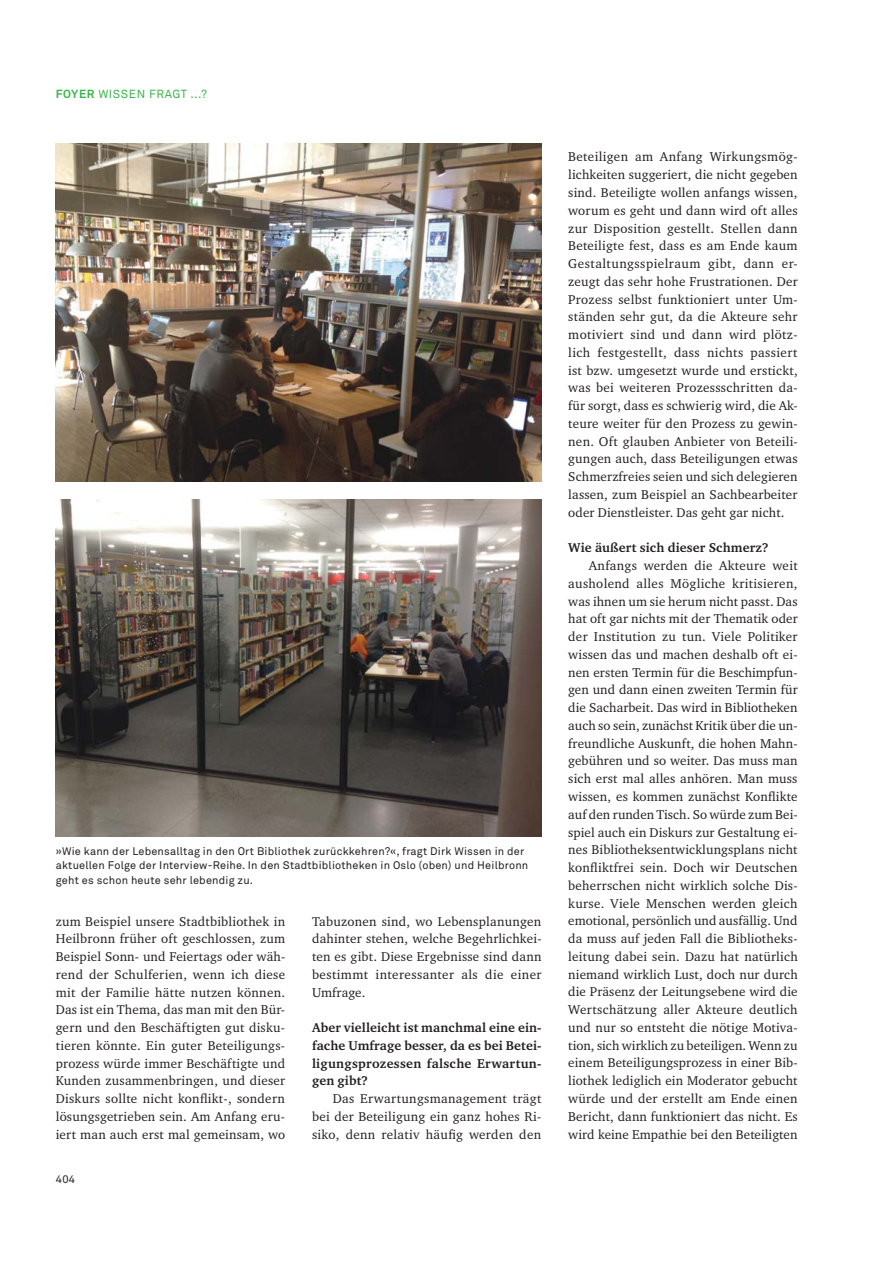
<style>
.page{position:relative;width:893px;height:1263px;background:#fff}
.page>*{position:absolute;margin:0;border:0;box-sizing:border-box;transform-origin:0 0}
.t1{font:13.05px/17.7px "Charter ITC Pro";letter-spacing:.015em;color:#231f20;text-align:justify}
.t2{font:700 13.05px/17.7px "Charter ITC Pro";letter-spacing:.02em;color:#231f20;text-align:justify}
.t3{font:11.7px "Akkurat Pro";letter-spacing:.05em;color:#3bb54b}
.t4{font:10.95px/14.5px "Akkurat Pro";letter-spacing:.02em;color:#231f20}
.s1{font-weight:700}
</style>
<div class="page">
<img style="left:56px;top:499px;width:485px;height:337px">
<img style="left:56px;top:144px;width:485px;height:337px">
<p class="t3" style="left:56px;top:89px;width:153px"><span class="s1">FOYER</span> WISSEN FRAGT ...?</p>
<p class="t4" style="left:56px;top:845px;width:474px">»Wie kann der Lebensalltag in den Ort Bibliothek zurückkehren?«, fragt Dirk Wissen in der aktuellen Folge der Interview-Reihe. In den Stadtbibliotheken in Oslo (oben) und Heilbronn geht es schon heute sehr lebendig zu.</p>
<p class="t1" style="left:56px;top:913px;width:231px">zum Beispiel unsere Stadtbibliothek in Heilbronn früher oft geschlossen, zum Beispiel Sonn- und Feiertags oder wäh&shy;rend der Schulferien, wenn ich diese mit der Familie hätte nutzen können.<br>Das ist ein Thema, das man mit den Bür&shy;gern und den Beschäftigten gut disku&shy;tieren könnte. Ein guter Beteiligungs&shy;prozess würde immer Beschäftigte und Kunden zusammenbringen, und dieser Diskurs sollte nicht konflikt-, sondern lösungsgetrieben sein. Am Anfang eru&shy;iert man auch erst mal gemeinsam, wo</p>
<p class="t1" style="left:312px;top:913px;width:231px">Tabuzonen sind, wo Lebensplanungen dahinter stehen, welche Begehrlichkei&shy;ten es gibt. Diese Ergebnisse sind dann bestimmt interessanter als die einer Umfrage.</p>
<p class="t2" style="left:312px;top:1019px;width:231px">Aber vielleicht ist manchmal eine ein&shy;fache Umfrage besser, da es bei Betei&shy;ligungsprozessen falsche Erwartun&shy;gen gibt?</p>
<p class="t1" style="left:312px;top:1090px;width:231px;text-indent:21px">Das Erwartungsmanagement trägt bei der Beteiligung ein ganz hohes Ri&shy;siko, denn relativ häufig werden den</p>
<p class="t4" style="left:56px;top:1173px;width:21px">404</p>
<p class="t1" style="left:568px;top:149px;width:231px">Beteiligen am Anfang Wirkungsmög&shy;lichkeiten suggeriert, die nicht gegeben sind. Beteiligte wollen anfangs wissen, worum es geht und dann wird oft alles zur Disposition gestellt. Stellen dann Beteiligte fest, dass es am Ende kaum Gestaltungsspielraum gibt, dann er&shy;zeugt das sehr hohe Frustrationen. Der Prozess selbst funktioniert unter Um&shy;ständen sehr gut, da die Akteure sehr motiviert sind und dann wird plötz&shy;lich festgestellt, dass nichts passiert ist bzw. umgesetzt wurde und erstickt, was bei weiteren Prozessschritten da&shy;für sorgt, dass es schwierig wird, die Ak&shy;teure weiter für den Prozess zu gewin&shy;nen. Oft glauben Anbieter von Beteili&shy;gungen auch, dass Beteiligungen etwas Schmerzfreies seien und sich delegieren lassen, zum Beispiel an Sachbearbeiter oder Dienstleister. Das geht gar nicht.</p>
<p class="t2" style="left:568px;top:540px;width:202px">Wie äußert sich dieser Schmerz?</p>
<p class="t1" style="left:568px;top:557px;width:231px;text-indent:21px">Anfangs werden die Akteure weit ausholend alles Mögliche kritisieren, was ihnen um sie herum nicht passt. Das hat oft gar nichts mit der Thematik oder der Institution zu tun. Viele Politiker wissen das und machen deshalb oft ei&shy;nen ersten Termin für die Beschimpfun&shy;gen und dann einen zweiten Termin für die Sacharbeit. Das wird in Bibliotheken auch so sein, zunächst Kritik über die un&shy;freundliche Auskunft, die hohen Mahn&shy;gebühren und so weiter. Das muss man sich erst mal alles anhören. Man muss wissen, es kommen zunächst Konflikte auf den runden Tisch. So würde zum Bei&shy;spiel auch ein Diskurs zur Gestaltung ei&shy;nes Bibliotheksentwicklungsplans nicht konfliktfrei sein. Doch wir Deutschen beherrschen nicht wirklich solche Dis&shy;kurse. Viele Menschen werden gleich emotional, persönlich und ausfällig. Und da muss auf jeden Fall die Bibliotheks&shy;leitung dabei sein. Dazu hat natürlich niemand wirklich Lust, doch nur durch die Präsenz der Leitungsebene wird die Wertschätzung aller Akteure deutlich und nur so entsteht die nötige Motiva&shy;tion, sich wirklich zu beteiligen. Wenn zu einem Beteiligungsprozess in einer Bib&shy;liothek lediglich ein Moderator gebucht würde und der erstellt am Ende einen Bericht, dann funktioniert das nicht. Es wird keine Empathie bei den Beteiligten</p>
</div>
